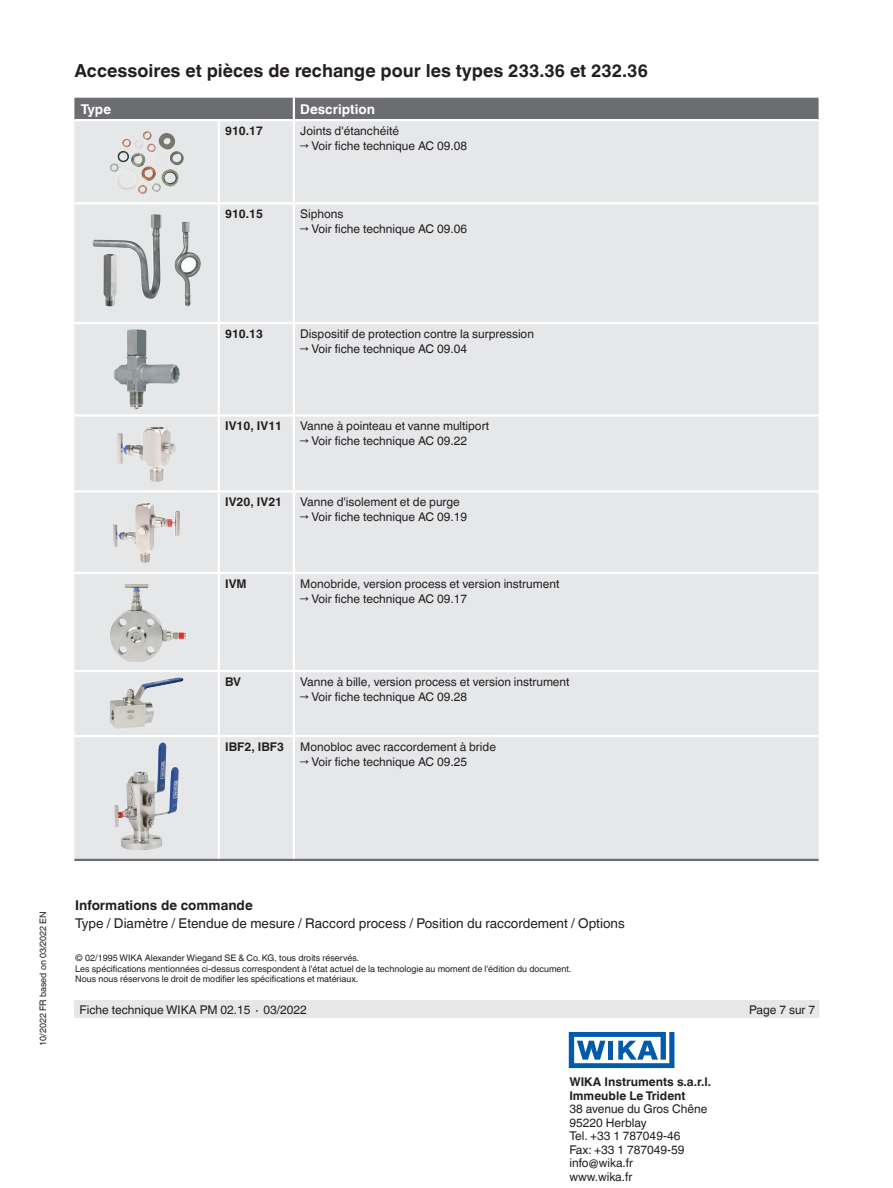
<style>
.page{position:relative;width:893px;height:1188px;background:#fff}
.page>*{position:absolute;margin:0;border:0;box-sizing:border-box;transform-origin:0 0}
.t1{font:700 18px "Helvetica World";color:#231f20}
.t2{font:13.5px "Helvetica World";color:#231f20}
.t3{font:700 13.5px "Helvetica World";color:#231f20}
.t4{font:700 13.5px "Helvetica World";color:#fff}
.t5{font:12px/13.5px "Helvetica World";color:#231f20}
.t6{font:700 12px/13.5px "Helvetica World";color:#231f20}
.t7{font:9px/10.5px "Helvetica World";color:#231f20}
</style>
<div class="page">
<div style="left:74px;top:1000px;width:745px;height:18px;background:#e6e7e9"></div>
<svg style="left:569px;top:1032px;width:105px;height:36px"></svg>
<div style="left:74px;top:98px;width:745px;height:21px;background:#6c6d70"></div>
<div style="left:74px;top:121px;width:745px;height:738px;background:#e6e7e9"></div>
<hr style="left:218px;top:121px;width:2px;height:81px;background:#fff">
<hr style="left:293px;top:121px;width:2px;height:81px;background:#fff">
<hr style="left:74px;top:202px;width:145px;height:3px;background:#fff">
<hr style="left:219px;top:202px;width:75px;height:3px;background:#fff">
<hr style="left:218px;top:205px;width:2px;height:117px;background:#fff">
<hr style="left:294px;top:202px;width:525px;height:3px;background:#fff">
<hr style="left:293px;top:205px;width:2px;height:117px;background:#fff">
<hr style="left:74px;top:322px;width:145px;height:2px;background:#fff">
<hr style="left:219px;top:322px;width:75px;height:2px;background:#fff">
<hr style="left:218px;top:324px;width:2px;height:90px;background:#fff">
<hr style="left:294px;top:322px;width:525px;height:2px;background:#fff">
<hr style="left:293px;top:324px;width:2px;height:90px;background:#fff">
<hr style="left:74px;top:414px;width:145px;height:3px;background:#fff">
<hr style="left:219px;top:414px;width:75px;height:3px;background:#fff">
<hr style="left:218px;top:417px;width:2px;height:73px;background:#fff">
<hr style="left:294px;top:414px;width:525px;height:3px;background:#fff">
<hr style="left:293px;top:417px;width:2px;height:73px;background:#fff">
<hr style="left:74px;top:490px;width:145px;height:3px;background:#fff">
<hr style="left:219px;top:490px;width:75px;height:3px;background:#fff">
<hr style="left:218px;top:493px;width:2px;height:79px;background:#fff">
<hr style="left:294px;top:490px;width:525px;height:3px;background:#fff">
<hr style="left:293px;top:493px;width:2px;height:79px;background:#fff">
<hr style="left:74px;top:572px;width:145px;height:2px;background:#fff">
<hr style="left:219px;top:572px;width:75px;height:2px;background:#fff">
<hr style="left:218px;top:574px;width:2px;height:96px;background:#fff">
<hr style="left:74px;top:670px;width:145px;height:2px;background:#fff">
<hr style="left:219px;top:670px;width:75px;height:2px;background:#fff">
<hr style="left:218px;top:672px;width:2px;height:63px;background:#fff">
<hr style="left:293px;top:672px;width:2px;height:63px;background:#fff">
<hr style="left:74px;top:735px;width:145px;height:2px;background:#fff">
<hr style="left:219px;top:735px;width:75px;height:2px;background:#fff">
<hr style="left:218px;top:737px;width:2px;height:122px;background:#fff">
<hr style="left:293px;top:98px;width:2px;height:21px;background:#fff">
<hr style="left:74px;top:859px;width:145px;height:2px;background:#6c6d70">
<hr style="left:219px;top:859px;width:75px;height:2px;background:#6c6d70">
<hr style="left:294px;top:572px;width:525px;height:2px;background:#fff">
<hr style="left:293px;top:574px;width:2px;height:96px;background:#fff">
<hr style="left:294px;top:670px;width:525px;height:2px;background:#fff">
<hr style="left:294px;top:735px;width:525px;height:2px;background:#fff">
<hr style="left:293px;top:737px;width:2px;height:122px;background:#fff">
<hr style="left:294px;top:859px;width:525px;height:2px;background:#6c6d70">
<img style="left:109px;top:131px;width:75px;height:42px">
<img style="left:92px;top:214px;width:69px;height:85px">
<img style="left:174px;top:222px;width:27px;height:84px">
<img style="left:103px;top:254px;width:14px;height:52px">
<img style="left:114px;top:329px;width:66px;height:80px">
<img style="left:136px;top:427px;width:21px;height:19px">
<img style="left:128px;top:503px;width:19px;height:29px">
<img style="left:110px;top:584px;width:76px;height:78px">
<img style="left:110px;top:677px;width:74px;height:52px">
<img style="left:115px;top:742px;width:64px;height:108px">
<h1 class="t1" style="left:74px;top:60px;width:575px">Accessoires et pièces de rechange pour les types 233.36 et 232.36</h1>
<p class="t4" style="left:81px;top:101px;width:32px">Type</p>
<p class="t4" style="left:300px;top:101px;width:76px">Description</p>
<p class="t6" style="left:225px;top:124px;width:39px">910.17</p>
<p class="t5" style="left:300px;top:124px;width:100px">Joints d'étanchéité</p>
<p class="t5" style="left:300px;top:139px;width:168px">→ Voir fiche technique AC 09.08</p>
<p class="t6" style="left:225px;top:208px;width:39px">910.15</p>
<p class="t5" style="left:300px;top:208px;width:45px">Siphons</p>
<p class="t5" style="left:300px;top:223px;width:168px">→ Voir fiche technique AC 09.06</p>
<p class="t6" style="left:225px;top:327px;width:39px">910.13</p>
<p class="t5" style="left:300px;top:327px;width:235px">Dispositif de protection contre la surpression</p>
<p class="t5" style="left:300px;top:342px;width:168px">→ Voir fiche technique AC 09.04</p>
<p class="t6" style="left:225px;top:420px;width:59px">IV10, IV11</p>
<p class="t5" style="left:300px;top:420px;width:190px">Vanne à pointeau et vanne multiport</p>
<p class="t5" style="left:300px;top:435px;width:168px">→ Voir fiche technique AC 09.22</p>
<p class="t6" style="left:225px;top:496px;width:59px">IV20, IV21</p>
<p class="t5" style="left:300px;top:496px;width:161px">Vanne d'isolement et de purge</p>
<p class="t5" style="left:300px;top:511px;width:168px">→ Voir fiche technique AC 09.19</p>
<p class="t6" style="left:225px;top:577px;width:23px">IVM</p>
<p class="t5" style="left:300px;top:577px;width:261px">Monobride, version process et version instrument</p>
<p class="t5" style="left:300px;top:592px;width:168px">→ Voir fiche technique AC 09.17</p>
<p class="t6" style="left:225px;top:675px;width:17px">BV</p>
<p class="t5" style="left:300px;top:675px;width:271px">Vanne à bille, version process et version instrument</p>
<p class="t5" style="left:300px;top:690px;width:168px">→ Voir fiche technique AC 09.28</p>
<p class="t6" style="left:225px;top:740px;width:60px">IBF2, IBF3</p>
<p class="t5" style="left:300px;top:740px;width:197px">Monobloc avec raccordement à bride</p>
<p class="t5" style="left:300px;top:755px;width:168px">→ Voir fiche technique AC 09.25</p>
<p class="t7" style="left:38px;top:1046px;width:136px;rotate:-90deg">10/2022 FR based on 03/2022 EN</p>
<p class="t3" style="left:75px;top:897px;width:179px">Informations de commande</p>
<p class="t2" style="left:75px;top:915px;width:551px">Type / Diamètre / Etendue de mesure / Raccord process / Position du raccordement / Options</p>
<p class="t7" style="left:75px;top:953px;width:498px">© 02/1995 WIKA Alexander Wiegand SE &amp; Co. KG, tous droits réservés.<br>Les spécifications mentionnées ci-dessus correspondent à l'état actuel de la technologie au moment de l'édition du document.<br>Nous nous réservons le droit de modifier les spécifications et matériaux.</p>
<p class="t5" style="left:80px;top:1003px;width:229px">Fiche technique WIKA PM 02.15 ∙ 03/2022</p>
<p class="t5" style="left:749px;top:1003px;width:67px">Page 7 sur 7</p>
<p class="t6" style="left:569px;top:1075px;width:143px">WIKA Instruments s.a.r.l.<br>Immeuble Le Trident</p>
<p class="t5" style="left:569px;top:1102px;width:139px">38 avenue du Gros Chêne<br>95220 Herblay<br>Tel. +33 1 787049-46<br>Fax: +33 1 787049-59 info@wika.fr<br>www.wika.fr</p>
</div>
